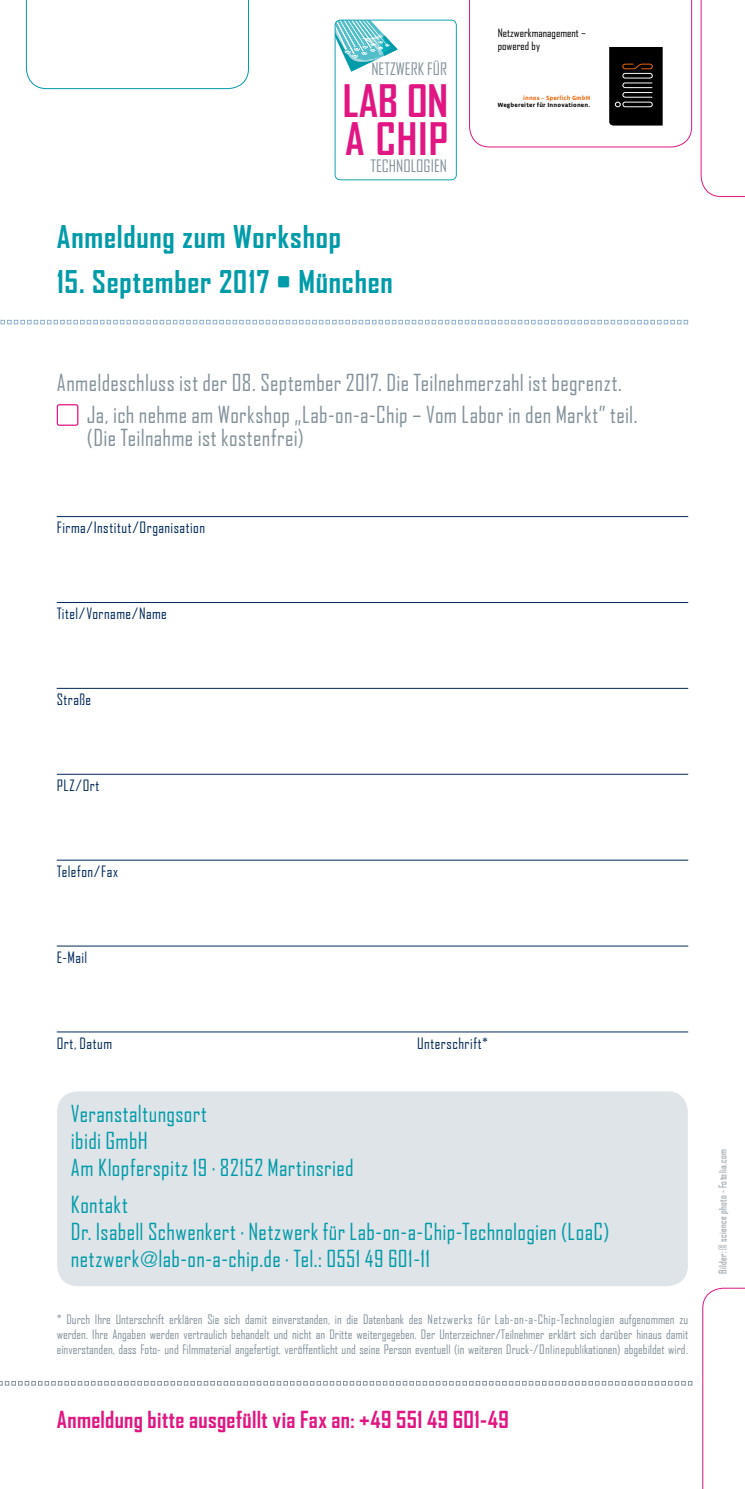
<style>
.page{position:relative;width:745px;height:1489px;background:#fff}
.page>*{position:absolute;margin:0;border:0;box-sizing:border-box;transform-origin:0 0}
.t1{font:700 43px/38.8px "Agency FB";letter-spacing:.015em;color:#e11683}
.t2{font:700 30px "Agency FB";letter-spacing:.025em;color:#009ba9}
.t3{font:22.5px/27px "Agency FB";letter-spacing:.015em;color:#009ba9}
.t4{font:22.5px/32.5px "Agency FB";letter-spacing:.015em;color:#83929b}
.t5{font:700 22.5px "Agency FB";letter-spacing:.015em;color:#e11683}
.t6{font:16.5px "Agency FB";color:#83929b}
.t7{font:15px "Agency FB";letter-spacing:.03em;color:#00295a}
.t8{font:12.5px/15px "Agency FB";color:#83929b;text-align:justify}
.t9{font:11px/13.2px "Agency FB";color:#000;scale:1.05 1}
.t10{font:10px "Agency FB";letter-spacing:.03em;color:#83929b}
.t11{font:700 6.25px "Vista Sans OT";letter-spacing:.02em;color:#000;scale:1.05 1}
.t12{font:700 6.25px "Vista Sans OT";letter-spacing:.015em;color:#ec6608;scale:1.05 1}
.s1{font-family:"Frutiger LT";font-weight:300;font-stretch:condensed}
</style>
<div class="page">
<div style="left:57px;top:1091px;width:630px;height:194px;background:#dfe4e8;border-radius:20px"></div>
<hr style="left:57px;top:516px;width:630px;height:1px;background:#00295a">
<hr style="left:57px;top:602px;width:630px;height:1px;background:#00295a">
<hr style="left:57px;top:688px;width:630px;height:1px;background:#00295a">
<hr style="left:57px;top:773px;width:630px;height:1px;background:#00295a">
<hr style="left:57px;top:859px;width:630px;height:1px;background:#00295a">
<hr style="left:57px;top:945px;width:630px;height:1px;background:#00295a">
<hr style="left:57px;top:1031px;width:630px;height:1px;background:#00295a">
<svg style="left:1px;top:320px;width:686px;height:4px"></svg>
<svg style="left:26px;top:0;width:223px;height:89px"></svg>
<div style="left:57px;top:404px;width:21px;height:22px;border:1px solid #e11683;border-radius:2px"></div>
<svg style="left:469px;top:0;width:222px;height:147px"></svg>
<svg style="left:334px;top:20px;width:122px;height:160px"></svg>
<svg style="left:702px;top:1287px;width:42px;height:201px"></svg>
<svg style="left:700px;top:0;width:44px;height:197px"></svg>
<svg style="left:0;top:1381px;width:691px;height:4px"></svg>
<h3 class="t6" style="left:371px;top:59px;width:77px">NETZWERK FÜR</h3>
<h1 class="t1" style="left:343px;top:80px;width:107px">LAB ON<br>A CHIP</h1>
<h3 class="t6" style="left:370px;top:156px;width:78px">TECHNOLOGIEN</h3>
<h2 class="t2" style="left:57px;top:218px;width:285px">Anmeldung zum Workshop</h2>
<h2 class="t2" style="left:57px;top:263px;width:337px">15. September 2017 • München</h2>
<p class="t9" style="left:497px;top:26px;width:85px">Netzwerkmanagement – powered by</p>
<p class="t12" style="left:523px;top:94px;width:65px">innos – Sperlich GmbH</p>
<p class="t11" style="left:497px;top:102px;width:90px">Wegbereiter für Innovationen.</p>
<h3 class="t4" style="left:87px;top:365px;width:552px;text-indent:-30px">Anmeldeschluss ist der 08. September 2017. Die Teilnehmerzahl ist begrenzt.<br>Ja, ich nehme am Workshop „Lab-on-a-Chip – Vom Labor in den Markt” teil.</h3>
<h3 class="t4" style="left:87px;top:420px;width:218px">(Die Teilnahme ist kostenfrei)</h3>
<p class="t7" style="left:57px;top:518px;width:150px">Firma/Institut/Organisation</p>
<p class="t7" style="left:57px;top:604px;width:112px">Titel/Vorname/Name</p>
<p class="t7" style="left:57px;top:690px;width:36px">Straße</p>
<p class="t7" style="left:57px;top:776px;width:44px">PLZ/Ort</p>
<p class="t7" style="left:57px;top:862px;width:63px">Telefon/Fax</p>
<p class="t7" style="left:57px;top:947px;width:32px">E-Mail</p>
<p class="t7" style="left:57px;top:1033px;width:57px">Ort, Datum</p>
<p class="t7" style="left:417px;top:1033px;width:72px">Unterschrift*</p>
<h3 class="t3" style="left:71px;top:1099px;width:284px">Veranstaltungsort<br>ibidi GmbH<br>Am Klopferspitz 19 · 82152 Martinsried</h3>
<h3 class="t3" style="left:71px;top:1190px;width:539px">Kontakt<br>Dr. Isabell Schwenkert · Netzwerk für Lab-on-a-Chip-Technologien (LoaC) netzwerk<span class="s1">@</span>lab-on-a-chip.de · Tel.: 0551 49 601-11</h3>
<p class="t8" style="left:57px;top:1311px;width:632px">* Durch Ihre Unterschrift erklären Sie sich damit einverstanden, in die Datenbank des Netzwerks für Lab-on-a-Chip-Technologien aufgenommen zu werden. Ihre Angaben werden vertraulich behandelt und nicht an Dritte weitergegeben. Der Unterzeichner/Teilnehmer erklärt sich darüber hinaus damit einverstanden, dass Foto- und Filmmaterial angefertigt, veröffentlicht und seine Person eventuell (in weiteren Druck-/Onlinepublikationen) abgebildet wird.</p>
<h3 class="t5" style="left:57px;top:1405px;width:453px">Anmeldung bitte ausgefüllt via Fax an: +49 551 49 601-49</h3>
<p class="t10" style="left:716px;top:1273px;width:126px;rotate:-90deg">Bilder: © science photo - Fotolia.com</p>
</div>
